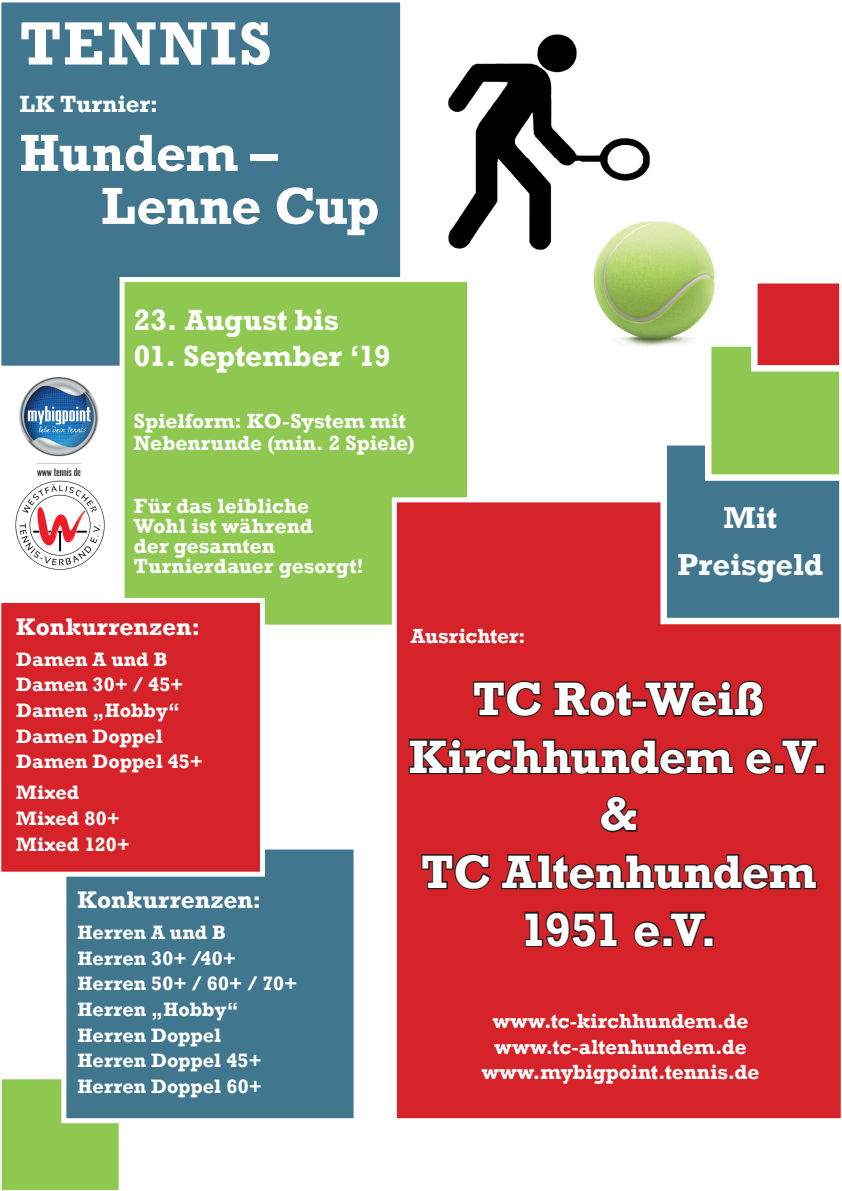
<style>
.page{position:relative;width:842px;height:1191px;background:#fff}
.page>*{position:absolute;margin:0;border:0;box-sizing:border-box;transform-origin:0 0}
.t1{font:700 62px "Rockwell";letter-spacing:.035em;color:#fff}
.t2{font:700 53px/53px "Rockwell";letter-spacing:-.015em;color:#fff}
.t3{font:700 48px/57.6px "Rockwell";letter-spacing:-.01em;color:#fff;text-align:center}
.t4{font:700 31px/46.5px "Rockwell";letter-spacing:-.005em;color:#fff;text-align:center}
.t5{font:700 30px "Rockwell";letter-spacing:-.005em;color:#fff}
.t6{font:700 24.6px "Rockwell";letter-spacing:.005em;color:#fff}
.t7{font:700 24px "Rockwell";letter-spacing:.005em;color:#fff}
.t8{font:700 21px/20px "Rockwell";color:#fff}
.t9{font:700 19.9px/25.6px "Rockwell";color:#fff}
</style>
<div class="page">
<div style="left:1px;top:1079px;width:118px;height:111px;background:#8fc851"></div>
<div style="left:61px;top:844px;width:298px;height:279px;background:#40768e;border:5px solid #fff"></div>
<div style="left:1px;top:2px;width:400px;height:364px;background:#40768e"></div>
<div style="left:120px;top:277px;width:352px;height:352px;background:#8fc851;border:5px solid #fff"></div>
<div style="left:392px;top:497px;width:449px;height:622px;background:#d62229"></div>
<img style="left:15px;top:480px;width:90px;height:90px">
<svg style="left:472px;top:679px;width:72px;height:39px;background:#9c2025"></svg>
<svg style="left:552px;top:678px;width:81px;height:40px;background:#9b2025"></svg>
<div style="left:632px;top:699px;width:15px;height:9px;border:3px solid #231f20"></div>
<svg style="left:643px;top:678px;width:122px;height:40px;background:#942025"></svg>
<svg style="left:407px;top:736px;width:328px;height:41px;background:#9b2025"></svg>
<svg style="left:744px;top:746px;width:30px;height:30px"></svg>
<div style="left:774px;top:763px;width:10px;height:11px;border:3px solid #231f20"></div>
<svg style="left:780px;top:737px;width:39px;height:39px"></svg>
<div style="left:815px;top:763px;width:10px;height:11px;border:3px solid #231f20"></div>
<svg style="left:598px;top:794px;width:41px;height:39px;background:#9b2025"></svg>
<svg style="left:420px;top:852px;width:73px;height:39px;background:#9d2026"></svg>
<svg style="left:500px;top:851px;width:318px;height:40px;background:#9a2025"></svg>
<svg style="left:523px;top:910px;width:96px;height:38px;background:#922025"></svg>
<svg style="left:632px;top:919px;width:31px;height:29px"></svg>
<div style="left:662px;top:936px;width:11px;height:11px;border:3px solid #231f20"></div>
<svg style="left:669px;top:910px;width:38px;height:39px"></svg>
<div style="left:703px;top:936px;width:11px;height:11px;border:3px solid #231f20"></div>
<div style="left:1px;top:598px;width:264px;height:278px;background:#d62229"></div>
<svg style="left:590px;top:221px;width:251px;height:403px"></svg>
<img style="left:448px;top:34px;width:202px;height:216px">
<img style="left:590px;top:218px;width:60px;height:34px">
<img style="left:20px;top:377px;width:79px;height:98px">
<h1 class="t1" style="left:20px;top:6px;width:254px">TENNIS</h1>
<p class="t7" style="left:20px;top:89px;width:140px">LK Turnier:</p>
<h2 class="t2" style="left:101px;top:127px;width:280px;text-indent:-82px">Hundem –<br>Lenne Cup</h2>
<h3 class="t5" style="left:134px;top:302px;width:207px">23. August bis</h3>
<h3 class="t5" style="left:134px;top:338px;width:258px">01. September ‘19</h3>
<p class="t8" style="left:134px;top:410px;width:282px;line-height:22px">Spielform: KO-System mit<br>Nebenrunde (min. 2 Spiele)</p>
<p class="t8" style="left:134px;top:496px;width:232px">Für das leibliche<br>Wohl ist während<br>der gesamten<br>Turnierdauer gesorgt!</p>
<h3 class="t4" style="left:677px;top:494px;width:147px">Mit<br>Preisgeld</h3>
<p class="t6" style="left:16px;top:611px;width:185px">Konkurrenzen:</p>
<p class="t9" style="left:16px;top:646px;width:188px">Damen A und B<br>Damen 30+ / 45+<br>Damen „Hobby“<br>Damen Doppel<br>Damen Doppel 45+</p>
<p class="t9" style="left:16px;top:780px;width:115px">Mixed<br>Mixed 80+<br>Mixed 120+</p>
<p class="t8" style="left:411px;top:626px;width:116px">Ausrichter:</p>
<h3 class="t3" style="left:409px;top:670px;width:421px">TC Rot-Weiß<br>Kirchhundem e.V. &amp;<br>TC Altenhundem<br>1951 e.V.</h3>
<p class="t6" style="left:78px;top:884px;width:185px">Konkurrenzen:</p>
<p class="t9" style="left:78px;top:919px;width:221px">Herren A und B<br>Herren 30+ /40+<br>Herren 50+ / 60+ / 70+<br>Herren „Hobby“<br>Herren Doppel<br>Herren Doppel 45+<br>Herren Doppel 60+</p>
<p class="t8" style="left:482px;top:1008px;width:279px;line-height:25.2px;text-align:center">www.tc-kirchhundem.de www.tc-altenhundem.de www.mybigpoint.tennis.de</p>
</div>
